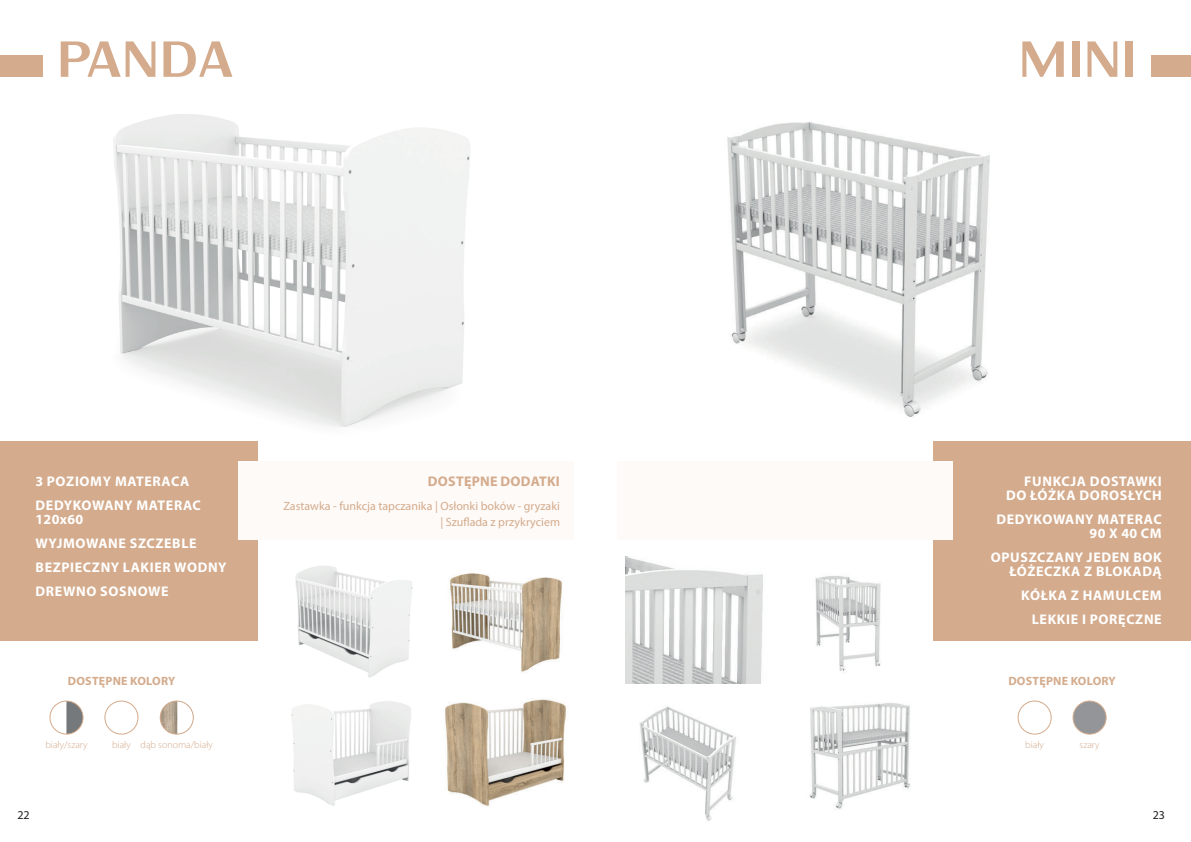
<style>
.page{position:relative;width:1191px;height:842px;background:#fff}
.page>*{position:absolute;margin:0;border:0;box-sizing:border-box;transform-origin:0 0}
.t1{font:60px "Quilon";color:#d4ab8c}
.t2{font:700 14px/24px "Myriad Pro";letter-spacing:.045em;color:#fff;text-align:right}
.t3{font:700 14px "Myriad Pro";letter-spacing:.02em;color:#d4ab8c}
.t4{font:12px/16.1px "Myriad Pro";color:#d4ab8c;text-align:right}
.t5{font:700 12px "Myriad Pro";letter-spacing:.02em;color:#d4ab8c}
.t6{font:12px "Myriad Pro";color:#231f20}
.t7{font:300 10px "Myriad Pro";color:#d4ab8c}
</style>
<div class="page">
<img style="left:113px;top:114px;width:357px;height:334px">
<img style="left:291px;top:701px;width:120px;height:105px">
<div style="left:0;top:55px;width:43px;height:22px;background:#d4ab8c"></div>
<img style="left:257px;top:556px;width:156px;height:122px">
<img style="left:445px;top:699px;width:121px;height:107px">
<img style="left:450px;top:573px;width:112px;height:99px">
<div style="left:0;top:441px;width:257px;height:200px;background:#d4ab8c"></div>
<div style="left:104px;top:700px;width:34px;height:35px;border:1px solid #d4ab8c;border-radius:50%"></div>
<img style="left:160px;top:701px;width:33px;height:33px;border-radius:17px">
<div style="left:160px;top:700px;width:34px;height:35px;border:1px solid #d4ab8c;border-radius:50%"></div>
<img style="left:50px;top:701px;width:33px;height:33px;border-radius:17px">
<div style="left:49px;top:700px;width:35px;height:35px;border:1px solid #d4ab8c;border-radius:50%"></div>
<div style="left:239px;top:462px;width:335px;height:78px;background:#fefaf8"></div>
<img style="left:639px;top:706px;width:97px;height:115px">
<img style="left:727px;top:121px;width:263px;height:296px">
<div style="left:1151px;top:55px;width:40px;height:22px;background:#d4ab8c"></div>
<img style="left:625px;top:556px;width:138px;height:127px">
<img style="left:809px;top:703px;width:101px;height:106px">
<img style="left:815px;top:576px;width:66px;height:96px">
<div style="left:933px;top:441px;width:258px;height:200px;background:#d4ab8c"></div>
<div style="left:617px;top:462px;width:335px;height:78px;background:#fefaf8"></div>
<div style="left:1073px;top:701px;width:33px;height:33px;background:#939598;border-radius:50%"></div>
<div style="left:1072px;top:700px;width:34px;height:35px;border:1px solid #d4ab8c;border-radius:50%"></div>
<div style="left:1017px;top:700px;width:34px;height:35px;border:1px solid #d4ab8c;border-radius:50%"></div>
<h1 class="t1" style="left:57px;top:28px;width:178px">PANDA</h1>
<h1 class="t1" style="left:1018px;top:28px;width:120px">MINI</h1>
<p class="t2" style="left:35px;top:469px;width:167px;text-align:left">3 POZIOMY MATERACA<br>DEDYKOWANY MATERAC</p>
<p class="t2" style="left:35px;top:507px;width:193px;text-align:left">120x60<br>WYJMOWANE SZCZEBLE<br>BEZPIECZNY LAKIER WODNY<br>DREWNO SOSNOWE</p>
<p class="t3" style="left:428px;top:472px;width:133px">DOSTĘPNE DODATKI</p>
<p class="t4" style="left:283px;top:497px;width:278px">Zastawka - funkcja tapczanika | Osłonki boków - gryzaki | Szuflada z przykryciem</p>
<p class="t2" style="left:1006px;top:474px;width:157px;line-height:14px">FUNKCJA DOSTAWKI<br>DO ŁÓŻKA DOROSŁYCH</p>
<p class="t2" style="left:996px;top:512px;width:167px;line-height:14px">DEDYKOWANY MATERAC<br>90 X 40 CM</p>
<p class="t2" style="left:990px;top:550px;width:172px;line-height:14px">OPUSZCZANY JEDEN BOK<br>ŁÓŻECZKA Z BLOKADĄ</p>
<p class="t2" style="left:1021px;top:583px;width:142px">KÓŁKA Z HAMULCEM<br>LEKKIE I PORĘCZNE</p>
<p class="t5" style="left:68px;top:673px;width:109px">DOSTĘPNE KOLORY</p>
<p class="t5" style="left:1008px;top:673px;width:109px">DOSTĘPNE KOLORY</p>
<p class="t7" style="left:45px;top:739px;width:44px">biały/szary</p>
<p class="t7" style="left:112px;top:739px;width:102px">biały dąb sonoma/biały</p>
<p class="t7" style="left:1025px;top:739px;width:20px">biały</p>
<p class="t7" style="left:1079px;top:739px;width:21px">szary</p>
<p class="t6" style="left:17px;top:808px;width:14px">22</p>
<p class="t6" style="left:1152px;top:808px;width:14px">23</p>
</div>
